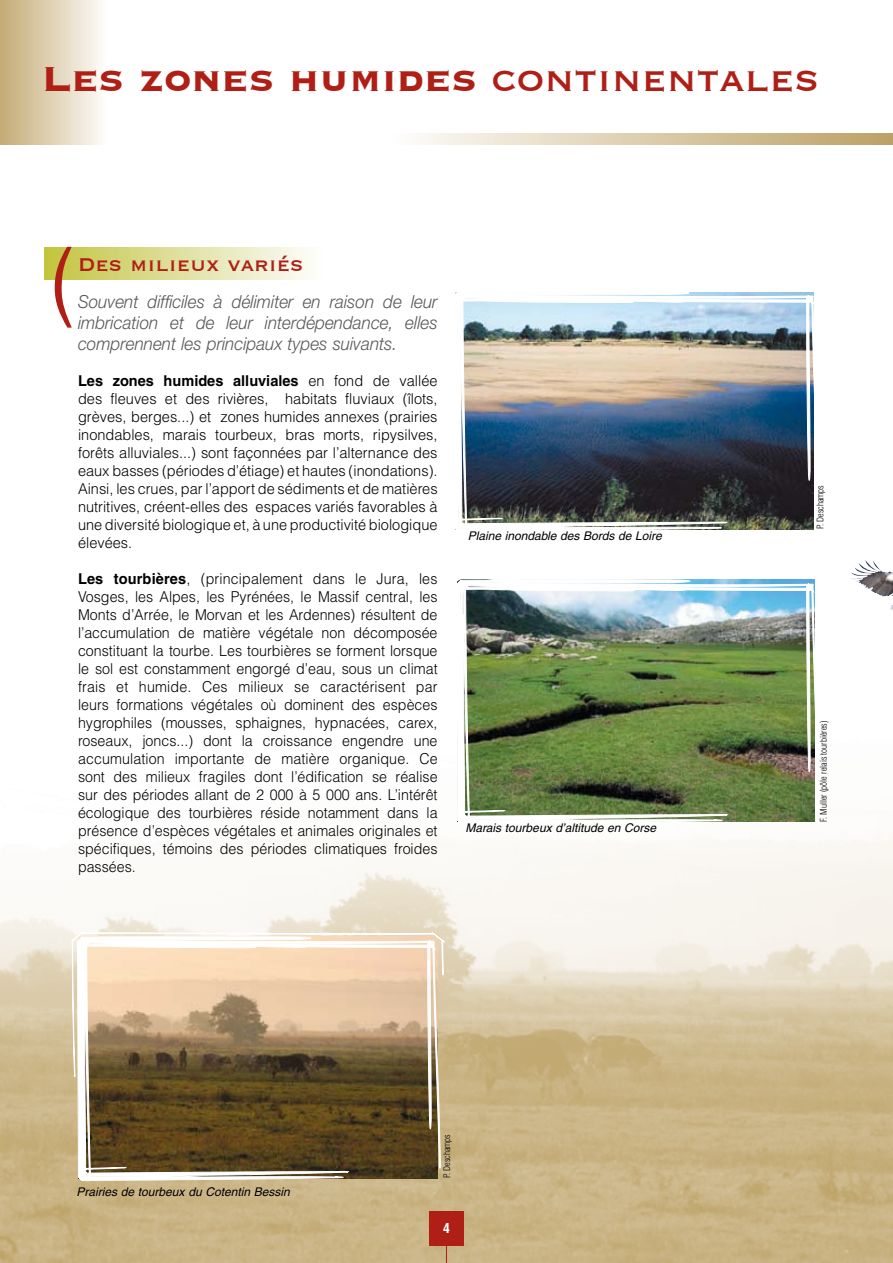
<style>
.page{position:relative;width:893px;height:1263px;background:#fff}
.page>*{position:absolute;margin:0;border:0;box-sizing:border-box;transform-origin:0 0}
.t1{font:85.95px "Helvetica";color:#af1f16;scale:.86 1}
.t2{font:700 45px "Copperplate";color:#af1f16}
.t3{font:24px "Copperplate";color:#af1f16}
.t4{font:italic 300 18px/21px "Helvetica Neue";color:#58585a;text-align:justify;scale:.95 1}
.t5{font:300 15px/18px "Helvetica";color:#000;text-align:justify}
.t6{font:700 condensed 13.5px "Helvetica";color:#fff}
.t7{font:italic 12px "Helvetica";color:#000}
.t8{font:300 condensed 9px "Helvetica";color:#000}
.s1{font-weight:400}
.s2{font-weight:700}
</style>
<div class="page">
<img style="left:0;top:835px;width:893px;height:428px">
<div style="left:44px;top:248px;width:279px;height:31px;background:linear-gradient(to right,#c2c440,#fefeff)"></div>
<div style="left:429px;top:1212px;width:34px;height:34px;background:#af1f16"></div>
<svg style="left:446px;top:1246px;width:1px;height:17px"></svg>
<svg style="left:456px;top:835px;width:364px;height:290px"></svg>
<div style="left:451px;top:835px;width:260px;height:28px;background:#faf9f5"></div>
<img style="left:455px;top:292px;width:360px;height:530px">
<svg style="left:77px;top:1114px;width:364px;height:149px;background:#9f8a61"></svg>
<svg style="left:71px;top:835px;width:374px;height:279px"></svg>
<div style="left:0;top:0;width:106px;height:145px;background:linear-gradient(to right,#c4ab75,#fdfbf9)"></div>
<svg style="left:418px;top:134px;width:475px;height:11px;background:#dbcbab"></svg>
<img style="left:850px;top:560px;width:43px;height:50px">
<h2 class="t2" style="left:41px;top:49px;width:780px">Les zones humides <span class="s1">continentales</span></h2>
<h1 class="t1" style="left:50px;top:230px;width:30px">(</h1>
<h3 class="t3" style="left:78px;top:249px;width:227px">Des milieux variés</h3>
<p class="t4" style="left:78px;top:291px;width:380px">Souvent difficiles à délimiter en raison de leur imbrication et de leur interdépendance, elles comprennent les principaux types suivants.</p>
<p class="t5" style="left:78px;top:371px;width:361px"><span class="s2">Les zones humides alluviales</span> en fond de vallée des fleuves et des rivières, habitats fluviaux (îlots, grèves, berges...) et zones humides annexes (prairies inondables, marais tourbeux, bras morts, ripysilves, forêts alluviales...) sont façonnées par l’alternance des eaux basses (périodes d’étiage) et hautes (inondations).<br>Ainsi, les crues, par l’apport de sédiments et de matières nutritives, créent-elles des espaces variés favorables à une diversité biologique et, à une productivité biologique élevées.</p>
<p class="t5" style="left:78px;top:569px;width:361px"><span class="s2">Les tourbières</span>, (principalement dans le Jura, les Vosges, les Alpes, les Pyrénées, le Massif central, les Monts d’Arrée, le Morvan et les Ardennes) résultent de l’accumulation de matière végétale non décomposée constituant la tourbe. Les tourbières se forment lorsque le sol est constamment engorgé d’eau, sous un climat frais et humide. Ces milieux se caractérisent par leurs formations végétales où dominent des espèces hygrophiles (mousses, sphaignes, hypnacées, carex, roseaux, joncs...) dont la croissance engendre une accumulation importante de matière organique. Ce sont des milieux fragiles dont l’édification se réalise sur des périodes allant de 2 000 à 5 000 ans. L’intérêt écologique des tourbières réside notamment dans la présence d’espèces végétales et animales originales et spécifiques, témoins des périodes climatiques froides passées.</p>
<p class="t7" style="left:468px;top:529px;width:196px">Plaine inondable des Bords de Loire</p>
<p class="t7" style="left:465px;top:821px;width:192px">Marais tourbeux d’altitude en Corse</p>
<p class="t7" style="left:77px;top:1184px;width:215px">Prairies de tourbeux du Cotentin Bessin</p>
<p class="t8" style="left:441px;top:1178px;width:46px;rotate:-90deg">P. Deschamps</p>
<p class="t6" style="left:443px;top:1219px;width:8px">4</p>
<p class="t8" style="left:815px;top:529px;width:46px;rotate:-90deg">P. Deschamps</p>
<p class="t8" style="left:818px;top:822px;width:103px;rotate:-90deg">F. Muller (pôle relais tourbières)</p>
</div>
